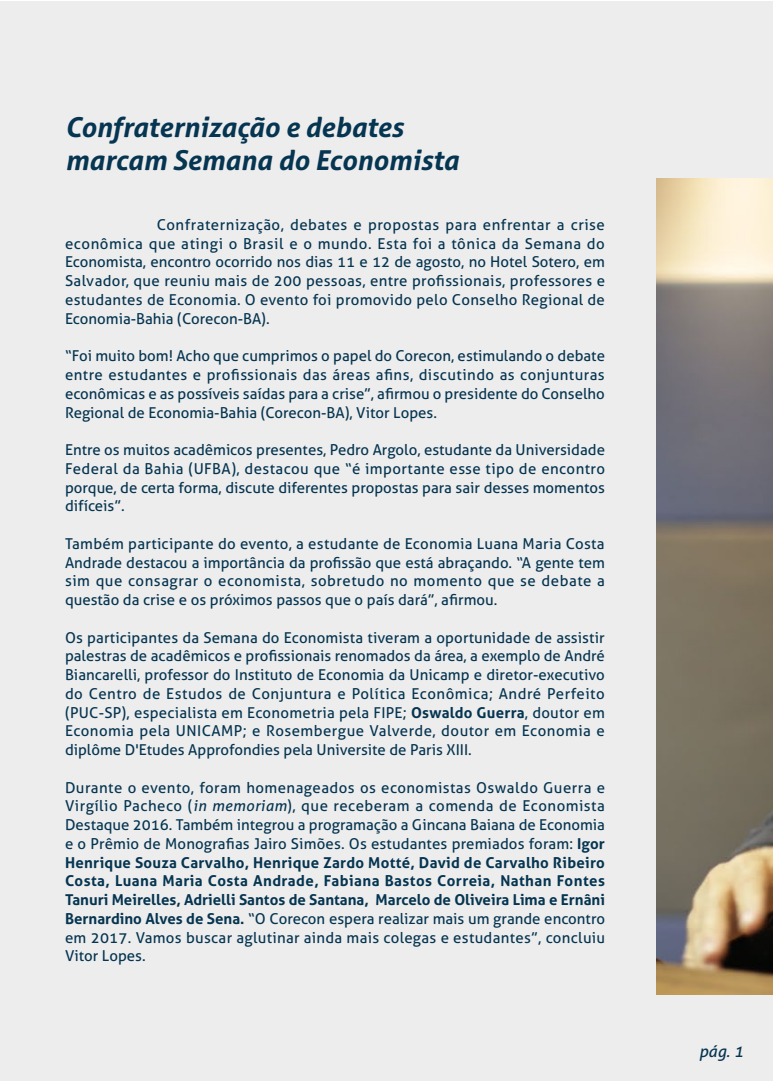
<style>
.page{position:relative;width:773px;height:1081px;background:#fff}
.page>*{position:absolute;margin:0;border:0;box-sizing:border-box;transform-origin:0 0}
.t1{font:italic 700 27.5px/33px "Aller";color:#053551}
.t2{font:italic 16.25px "Aller";color:#053551}
.t3{font:15px/18.8px "Aller";color:#053551;text-align:justify}
.s1{font-weight:700}
.s2{font-style:italic}
</style>
<div class="page">
<div style="left:0;top:1px;width:772px;height:1080px;background:#eeeded"></div>
<img style="left:656px;top:178px;width:116px;height:816px">
<h1 class="t1" style="left:65px;top:111px;width:395px">Confraternização e debates marcam Semana do Economista</h1>
<p class="t3" style="left:65px;top:215px;width:541px;text-indent:92px">Confraternização, debates e propostas para enfrentar a crise econômica que atingi o Brasil e o mundo. Esta foi a tônica da Semana do Economista, encontro ocorrido nos dias 11 e 12 de agosto, no Hotel Sotero, em Salvador, que reuniu mais de 200 pessoas, entre profissionais, professores e estudantes de Economia. O evento foi promovido pelo Conselho Regional de Economia-Bahia (Corecon-BA).</p>
<p class="t3" style="left:65px;top:346px;width:541px">“Foi muito bom! Acho que cumprimos o papel do Corecon, estimulando o debate entre estudantes e profissionais das áreas afins, discutindo as conjunturas econômicas e as possíveis saídas para a crise”, afirmou o presidente do Conselho Regional de Economia-Bahia (Corecon-BA), Vitor Lopes.</p>
<p class="t3" style="left:65px;top:440px;width:541px">Entre os muitos acadêmicos presentes, Pedro Argolo, estudante da Universidade Federal da Bahia (UFBA), destacou que “é importante esse tipo de encontro porque, de certa forma, discute diferentes propostas para sair desses momentos difíceis”.</p>
<p class="t3" style="left:65px;top:534px;width:541px">Também participante do evento, a estudante de Economia Luana Maria Costa Andrade destacou a importância da profissão que está abraçando. “A gente tem sim que consagrar o economista, sobretudo no momento que se debate a questão da crise e os próximos passos que o país dará”, afirmou.</p>
<p class="t3" style="left:65px;top:628px;width:541px">Os participantes da Semana do Economista tiveram a oportunidade de assistir palestras de acadêmicos e profissionais renomados da área, a exemplo de André Biancarelli, professor do Instituto de Economia da Unicamp e diretor-executivo do Centro de Estudos de Conjuntura e Política Econômica; André Perfeito (PUC-SP), especialista em Econometria pela FIPE; <span class="s1">Oswaldo Guerra</span>, doutor em Economia pela UNICAMP; e Rosembergue Valverde, doutor em Economia e diplôme D'Etudes Approfondies pela Universite de Paris XIII.</p>
<p class="t3" style="left:65px;top:778px;width:541px">Durante o evento, foram homenageados os economistas Oswaldo Guerra e Virgílio Pacheco (<span class="s2">in memoriam</span>), que receberam a comenda de Economista Destaque 2016. Também integrou a programação a Gincana Baiana de Economia e o Prêmio de Monografias Jairo Simões. Os estudantes premiados foram: <span class="s1">Igor Henrique Souza Carvalho, Henrique Zardo Motté, David de Carvalho Ribeiro Costa, Luana Maria Costa Andrade, Fabiana Bastos Correia, Nathan Fontes Tanuri Meirelles, Adrielli Santos de Santana, Marcelo de Oliveira Lima e Ernâni Bernardino Alves de Sena.</span> “O Corecon espera realizar mais um grande encontro em 2017. Vamos buscar aglutinar ainda mais colegas e estudantes”, concluiu Vitor Lopes.</p>
<p class="t2" style="left:699px;top:1041px;width:46px">pág. 1</p>
</div>
